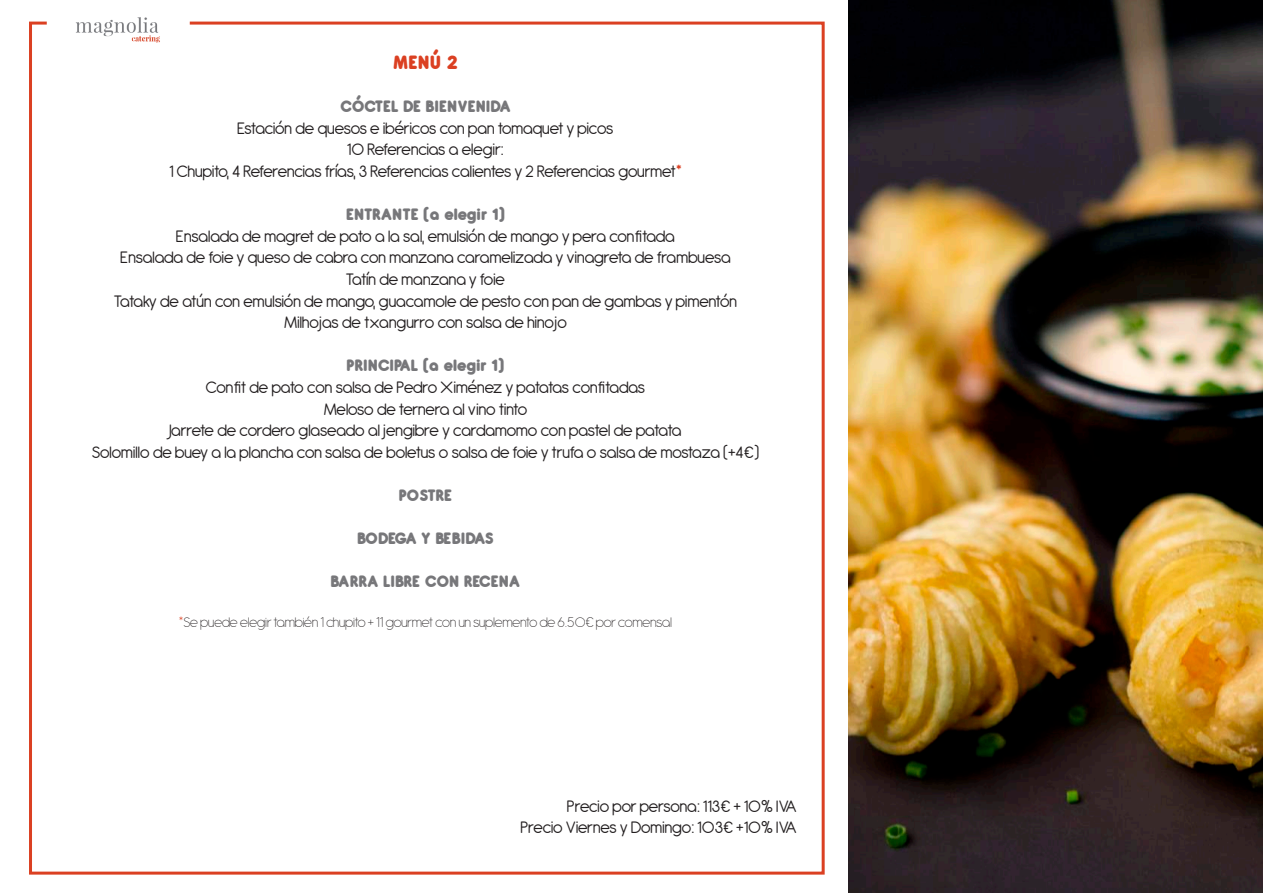
<style>
.page{position:relative;width:1263px;height:893px;background:#fff}
.page>*{position:absolute;margin:0;border:0;box-sizing:border-box;transform-origin:0 0}
.t1{font:800 21px "Antipasto";color:#db4022}
.t2{font:18px/21.6px "Antipasto";letter-spacing:-.04em;color:#231f20;text-align:center}
.t3{font:800 18px "Antipasto";color:#77777a}
.t4{font:800 18px "Antipasto";letter-spacing:-.045em;color:#77777a}
.t5{font:200 15px "Antipasto";letter-spacing:-.04em;color:#231f20}
.s1{color:#db4022}
</style>
<div class="page">
<img style="left:72px;top:8px;width:93px;height:39px">
<img style="left:848px;top:0;width:415px;height:893px">
<p class="t1" style="left:393px;top:49px;width:67px">MENÚ 2</p>
<p class="t3" style="left:340px;top:95px;width:172px">CÓCTEL DE BIENVENIDA</p>
<p class="t2" style="left:169px;top:118px;width:514px">Estación de quesos e ibéricos con pan tomaquet y picos<br>10 Referencias a elegir:<br>1 Chupito, 4 Referencias frías, 3 Referencias calientes y 2 Referencias gourmet<span class="s1">*</span></p>
<p class="t3" style="left:346px;top:203px;width:160px">ENTRANTE (a elegir 1)</p>
<p class="t2" style="left:114px;top:226px;width:625px">Ensalada de magret de pato a la sal, emulsión de mango y pera confitada<br>Ensalada de foie y queso de cabra con manzana caramelizada y vinagreta de frambuesa Tatín de manzana y foie<br>Tataky de atún con emulsión de mango, guacamole de pesto con pan de gambas y pimentón Milhojas de txangurro con salsa de hinojo</p>
<p class="t3" style="left:346px;top:354px;width:159px">PRINCIPAL (a elegir 1)</p>
<p class="t2" style="left:92px;top:377px;width:669px">Confit de pato con salsa de Pedro Ximénez y patatas confitadas<br>Meloso de ternera al vino tinto<br>Jarrete de cordero glaseado al jengibre y cardamomo con pastel de patata<br>Solomillo de buey a la plancha con salsa de boletus o salsa de foie y trufa o salsa de mostaza (+4€)</p>
<p class="t3" style="left:399px;top:484px;width:55px">POSTRE</p>
<p class="t4" style="left:357px;top:527px;width:138px">BODEGA Y BEBIDAS</p>
<p class="t3" style="left:331px;top:570px;width:191px">BARRA LIBRE CON RECENA</p>
<p class="t5" style="left:179px;top:614px;width:495px"><span class="s1">*</span>Se puede elegir también 1 chupito + 11 gourmet con un suplemento de 6.50€ por comensal</p>
<p class="t2" style="left:520px;top:796px;width:278px;text-align:right">Precio por persona: 113€ + 10% IVA<br>Precio Viernes y Domingo: 103€ +10% IVA</p>
</div>
